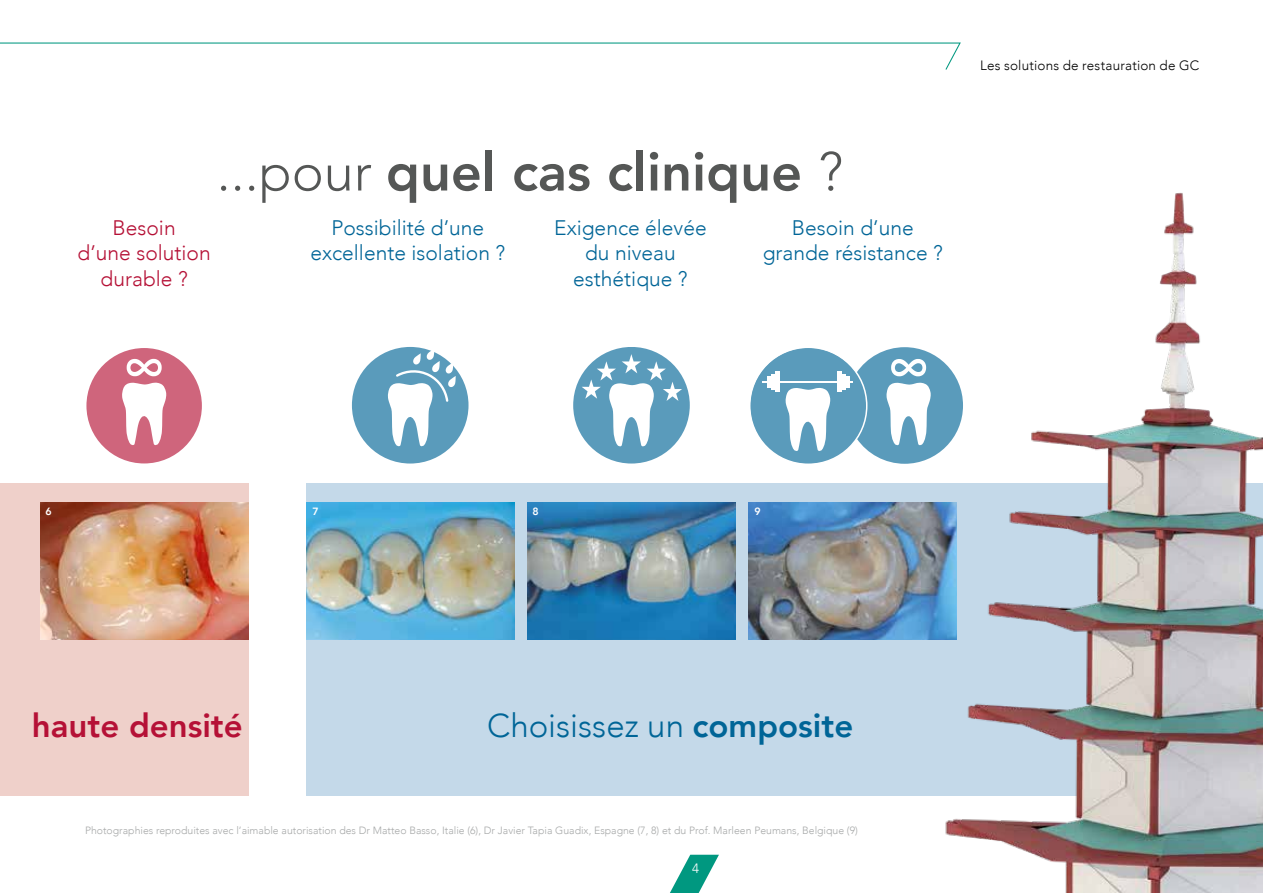
<style>
.page{position:relative;width:1263px;height:893px;background:#fff}
.page>*{position:absolute;margin:0;border:0;box-sizing:border-box;transform-origin:0 0}
.t1{font:800 54px "Avenir";color:#555756}
.t2{font:300 33px "Avenir";color:#006597}
.t3{font:800 33px "Avenir";color:#b51136}
.t4{font:300 21px/25.5px "Avenir";color:#006597;text-align:center}
.t5{font:300 21px/25.5px "Avenir";color:#b51136;text-align:center}
.t6{font:300 13.5px "Avenir";letter-spacing:.015em;color:#000}
.t7{font:300 13.5px "Avenir";color:#fff}
.t8{font:300 10.5px "Avenir";color:#a7a9a9}
.t9{font:800 10.5px "Avenir";color:#fff}
.s1{font-weight:300}
.s2{font-weight:800}
</style>
<div class="page">
<svg style="left:670px;top:855px;width:49px;height:38px"></svg>
<div style="left:306px;top:483px;width:957px;height:312px;background:#c4d9e9"></div>
<div style="left:0;top:483px;width:248px;height:312px;background:#efd0ca"></div>
<div style="left:352px;top:347px;width:116px;height:117px;background:#5a9bbb;border-radius:50%"></div>
<svg style="left:388px;top:349px;width:68px;height:97px"></svg>
<div style="left:573px;top:347px;width:117px;height:116px;background:#5a9bbb;border-radius:50%"></div>
<svg style="left:582px;top:354px;width:100px;height:92px"></svg>
<img style="left:528px;top:503px;width:207px;height:136px">
<img style="left:306px;top:503px;width:208px;height:136px">
<img style="left:749px;top:503px;width:163px;height:136px">
<div style="left:86px;top:348px;width:116px;height:115px;background:#cf657c;border-radius:50%"></div>
<svg style="left:122px;top:382px;width:45px;height:63px"></svg>
<svg style="left:127px;top:359px;width:35px;height:17px"></svg>
<div style="left:750px;top:348px;width:116px;height:116px;background:#5a9bbb;border-radius:50%"></div>
<svg style="left:856px;top:347px;width:56px;height:117px"></svg>
<svg style="left:786px;top:388px;width:45px;height:63px"></svg>
<hr style="left:763px;top:381px;width:90px;height:2px;background:#fff">
<hr style="left:837px;top:372px;width:4px;height:20px;background:#fff">
<hr style="left:841px;top:374px;width:4px;height:16px;background:#fff">
<hr style="left:845px;top:376px;width:4px;height:12px;background:#fff">
<hr style="left:775px;top:372px;width:4px;height:20px;background:#fff">
<hr style="left:771px;top:374px;width:4px;height:16px;background:#fff">
<hr style="left:767px;top:376px;width:4px;height:12px;background:#fff">
<img style="left:41px;top:503px;width:207px;height:136px">
<img style="left:912px;top:192px;width:351px;height:701px">
<svg style="left:0;top:42px;width:961px;height:28px"></svg>
<h3 class="t5" style="left:78px;top:215px;width:135px">Besoin<br>d’une solution durable ?</h3>
<h1 class="t1" style="left:217px;top:130px;width:628px"><span class="s1">...pour</span> quel cas clinique <span class="s1">?</span></h1>
<h3 class="t4" style="left:310px;top:215px;width:196px">Possibilité d’une excellente isolation ?</h3>
<h3 class="t4" style="left:554px;top:215px;width:154px">Exigence élevée du niveau esthétique ?</h3>
<h3 class="t4" style="left:763px;top:215px;width:182px">Besoin d’une grande résistance ?</h3>
<p class="t6" style="left:980px;top:57px;width:220px">Les solutions de restauration de GC</p>
<p class="t9" style="left:46px;top:503px;width:8px">6</p>
<p class="t9" style="left:312px;top:503px;width:8px">7</p>
<p class="t9" style="left:532px;top:503px;width:8px">8</p>
<p class="t9" style="left:755px;top:503px;width:8px">9</p>
<h2 class="t3" style="left:32px;top:699px;width:212px">haute densité</h2>
<h2 class="t2" style="left:487px;top:706px;width:368px">Choisissez un <span class="s2">composite</span></h2>
<p class="t8" style="left:85px;top:824px;width:774px">Photographies reproduites avec l’aimable autorisation des Dr Matteo Basso, Italie (6), Dr Javier Tapia Guadix, Espagne (7, 8) et du Prof. Marleen Peumans, Belgique (9)</p>
<p class="t7" style="left:692px;top:860px;width:9px">4</p>
</div>
